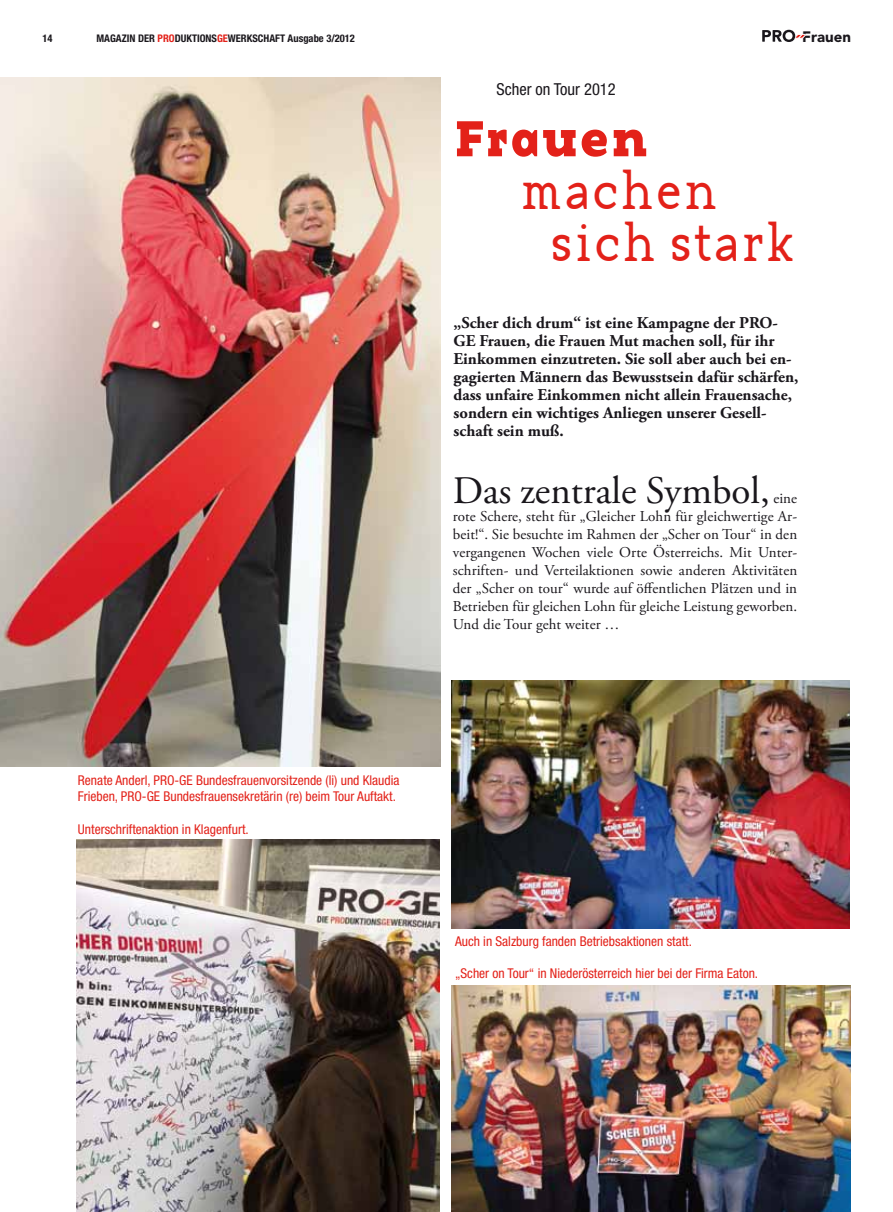
<style>
.page{position:relative;width:893px;height:1212px;background:#fff}
.page>*{position:absolute;margin:0;border:0;box-sizing:border-box;transform-origin:0 0}
.t1{font:52.5px/52.5px "Base Twelve Serif";color:#e32119;scale:.91 1}
.t2{font:52.5px "Base Twelve Serif B";color:#e32119}
.t3{font:39px "Adobe Garamond Pro";color:#1a171c}
.t4{font:700 16.5px/18px "Adobe Garamond Pro";color:#1a171c}
.t5{font:condensed 16.5px "Helvetica Neue LT Std";color:#1a171c}
.t6{font:15px/18px "Adobe Garamond Pro";letter-spacing:.005em;color:#1a171c;text-align:justify}
.t7{font:900 15px "Avenir LT Std";color:#1a171c}
.t8{font:condensed 13.5px/16.2px "Helvetica Neue LT Std";color:#e32119}
.t9{font:700 condensed 10.5px "Helvetica Neue LT Std";color:#1a171c}
.s1{color:#e32119}
</style>
<div class="page">
<img style="left:0;top:78px;width:440px;height:689px">
<svg style="left:762px;top:30px;width:44px;height:12px"></svg>
<img style="left:77px;top:839px;width:363px;height:373px">
<img style="left:452px;top:680px;width:397px;height:248px">
<img style="left:452px;top:985px;width:398px;height:227px">
<p class="t9" style="left:43px;top:32px;width:12px">14</p>
<p class="t9" style="left:97px;top:32px;width:260px">MAGAZIN DER <span class="s1">PRO</span>DUKTIONS<span class="s1">GE</span>WERKSCHAFT Ausgabe 3/2012</p>
<p class="t7" style="left:802px;top:28px;width:50px">Frauen</p>
<p class="t5" style="left:496px;top:80px;width:121px">Scher on Tour 2012</p>
<h1 class="t2" style="left:454px;top:102px;width:196px">Frauen</h1>
<h1 class="t1" style="left:549px;top:164px;width:273px;text-indent:-30px">machen sich stark</h1>
<p class="t4" style="left:454px;top:314px;width:346px">„Scher dich drum“ ist eine Kampagne der PRO-GE Frauen, die Frauen Mut machen soll, für ihr Einkommen einzutreten. Sie soll aber auch bei en&shy;gagierten Männern das Bewusstsein dafür schärfen, dass unfaire Einkommen nicht allein Frauensache, sondern ein wichtiges Anliegen unserer Gesell&shy;schaft sein muß.</p>
<h2 class="t3" style="left:453px;top:468px;width:318px">Das zentrale Symbol,</h2>
<p class="t6" style="left:453px;top:490px;width:346px;text-indent:320px">eine rote Schere, steht für „Gleicher Lohn für gleichwertige Ar&shy;beit!“. Sie besuchte im Rahmen der „Scher on Tour“ in den vergangenen Wochen viele Orte Österreichs. Mit Unter&shy;schriften- und Verteilaktionen sowie anderen Aktivitäten der „Scher on tour“ wurde auf öffentlichen Plätzen und in Betrieben für gleichen Lohn für gleiche Leistung geworben.<br>Und die Tour geht weiter …</p>
<p class="t8" style="left:78px;top:772px;width:323px">Renate Anderl, PRO-GE Bundesfrauenvorsitzende (li) und Klaudia<br>Frieben, PRO-GE Bundesfrauensekretärin (re) beim Tour Auftakt.</p>
<p class="t8" style="left:78px;top:820px;width:172px">Unterschriftenaktion in Klagenfurt.</p>
<p class="t8" style="left:455px;top:933px;width:239px">Auch in Salzburg fanden Betriebsaktionen statt.</p>
<p class="t8" style="left:455px;top:965px;width:305px">„Scher on Tour“ in Niederösterreich hier bei der Firma Eaton.</p>
</div>
